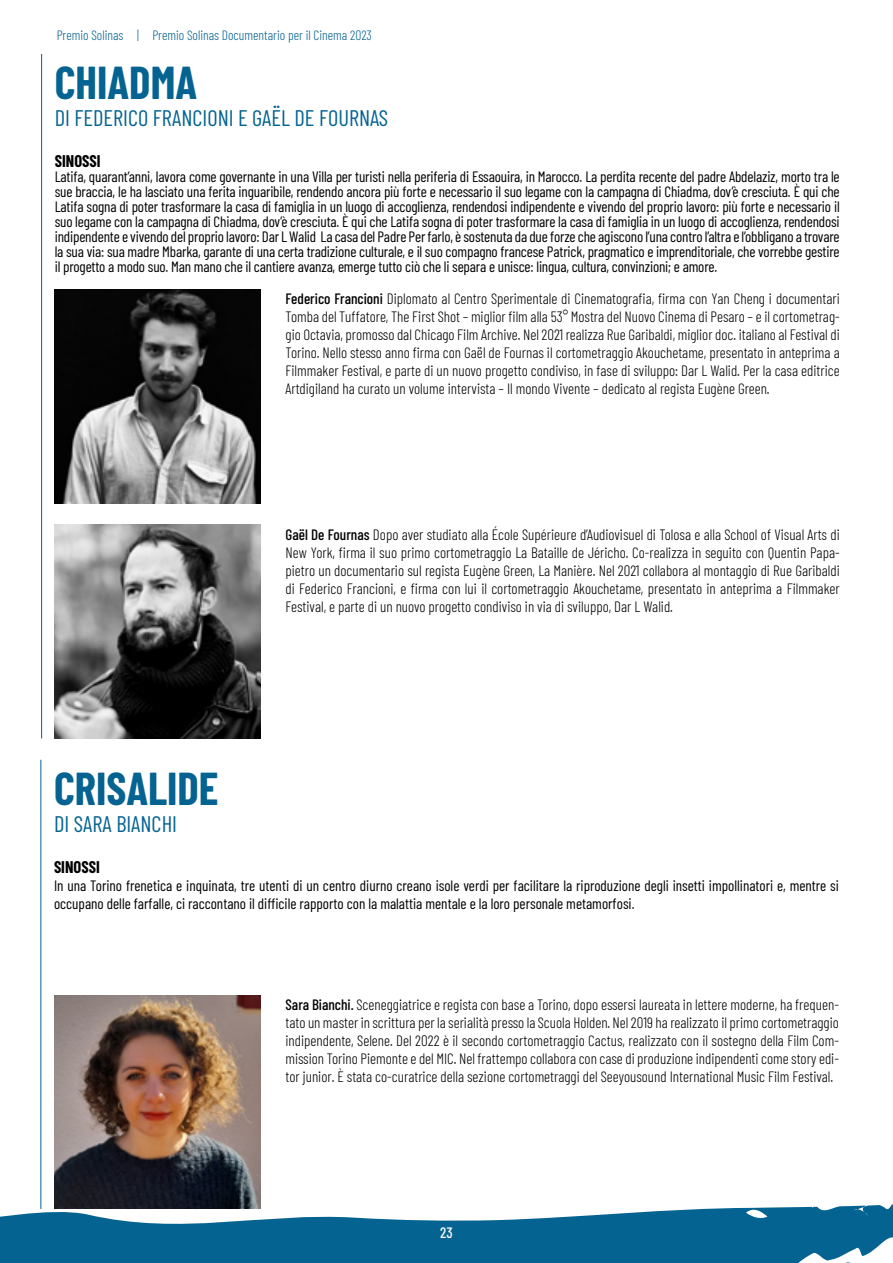
<style>
.page{position:relative;width:893px;height:1263px;background:#fff}
.page>*{position:absolute;margin:0;border:0;box-sizing:border-box;transform-origin:0 0}
.t1{font:700 45px "Barlow Condensed";color:#056391}
.t2{font:22.5px "Barlow Condensed";color:#056391}
.t3{font:700 16.5px "Barlow Condensed";color:#000}
.t4{font:300 15px/18px "Barlow Condensed";color:#000;text-align:justify}
.t5{font:15px/15px "Barlow Condensed";color:#000;text-align:justify}
.t6{font:500 15px "Barlow Condensed";color:#fff}
.t7{font:300 13.5px "Barlow Condensed";color:#056391}
.s1{font-weight:500}
</style>
<div class="page">
<svg style="left:0;top:1198px;width:893px;height:65px;fill:#056391"></svg>
<hr style="left:41px;top:54px;width:1px;height:684px;background:#056391">
<img style="left:55px;top:524px;width:206px;height:214px">
<img style="left:55px;top:289px;width:206px;height:214px">
<hr style="left:40px;top:760px;width:1px;height:449px;background:#056391">
<img style="left:54px;top:995px;width:206px;height:214px">
<p class="t7" style="left:57px;top:26px;width:317px">Premio Solinas | Premio Solinas Documentario per il Cinema 2023</p>
<h1 class="t1" style="left:55px;top:51px;width:144px">CHIADMA</h1>
<h2 class="t2" style="left:55px;top:102px;width:335px">DI FEDERICO FRANCIONI E GAËL DE FOURNAS</h2>
<p class="t3" style="left:55px;top:149px;width:47px">SINOSSI</p>
<p class="t5" style="left:55px;top:168px;width:786px">Latifa, quarant’anni, lavora come governante in una Villa per turisti nella periferia di Essaouira, in Marocco. La perdita recente del padre Abdelaziz, morto tra le sue braccia, le ha lasciato una ferita inguaribile, rendendo ancora più forte e necessario il suo legame con la campagna di Chiadma, dov’è cresciuta. È qui che Latifa sogna di poter trasformare la casa di famiglia in un luogo di accoglienza, rendendosi indipendente e vivendo del proprio lavoro: più forte e necessario il suo legame con la campagna di Chiadma, dov’è cresciuta. È qui che Latifa sogna di poter trasformare la casa di famiglia in un luogo di accoglienza, rendendosi indipendente e vivendo del proprio lavoro: Dar L Walid La casa del Padre Per farlo, è sostenuta da due forze che agiscono l’una contro l’altra e l’obbligano a trovare la sua via: sua madre Mbarka, garante di una certa tradizione culturale, e il suo compagno francese Patrick, pragmatico e imprenditoriale, che vorrebbe gestire il progetto a modo suo. Man mano che il cantiere avanza, emerge tutto ciò che li separa e unisce: lingua, cultura, convinzioni; e amore.</p>
<p class="t4" style="left:286px;top:289px;width:556px"><span class="s1">Federico Francioni</span> Diplomato al Centro Sperimentale di Cinematografia, firma con Yan Cheng i documentari Tomba del Tuffatore, The First Shot – miglior film alla 53° Mostra del Nuovo Cinema di Pesaro – e il cortometrag&shy;gio Octavia, promosso dal Chicago Film Archive. Nel 2021 realizza Rue Garibaldi, miglior doc. italiano al Festival di Torino. Nello stesso anno firma con Gaël de Fournas il cortometraggio Akouchetame, presentato in anteprima a Filmmaker Festival, e parte di un nuovo progetto condiviso, in fase di sviluppo: Dar L Walid. Per la casa editrice Artdigiland ha curato un volume intervista – Il mondo Vivente – dedicato al regista Eugène Green.</p>
<p class="t4" style="left:286px;top:524px;width:556px"><span class="s1">Gaël De Fournas</span> Dopo aver studiato alla École Supérieure d’Audiovisuel di Tolosa e alla School of Visual Arts di New York, firma il suo primo cortometraggio La Bataille de Jéricho. Co-realizza in seguito con Quentin Papa&shy;pietro un documentario sul regista Eugène Green, La Manière. Nel 2021 collabora al montaggio di Rue Garibaldi di Federico Francioni, e firma con lui il cortometraggio Akouchetame, presentato in anteprima a Filmmaker Festival, e parte di un nuovo progetto condiviso in via di sviluppo, Dar L Walid.</p>
<h1 class="t1" style="left:54px;top:757px;width:166px">CRISALIDE</h1>
<h2 class="t2" style="left:54px;top:807px;width:125px">DI SARA BIANCHI</h2>
<p class="t3" style="left:54px;top:855px;width:47px">SINOSSI</p>
<p class="t5" style="left:54px;top:875px;width:786px;line-height:18px">In una Torino frenetica e inquinata, tre utenti di un centro diurno creano isole verdi per facilitare la riproduzione degli insetti impollinatori e, mentre si occupano delle farfalle, ci raccontano il difficile rapporto con la malattia mentale e la loro personale metamorfosi.</p>
<p class="t4" style="left:286px;top:994px;width:555px"><span class="s1">Sara Bianchi.</span> Sceneggiatrice e regista con base a Torino, dopo essersi laureata in lettere moderne, ha frequen&shy;tato un master in scrittura per la serialità presso la Scuola Holden. Nel 2019 ha realizzato il primo cortometraggio indipendente, Selene. Del 2022 è il secondo cortometraggio Cactus, realizzato con il sostegno della Film Com&shy;mission Torino Piemonte e del MIC. Nel frattempo collabora con case di produzione indipendenti come story edi&shy;tor junior. È stata co-curatrice della sezione cortometraggi del Seeyousound International Music Film Festival.</p>
<p class="t6" style="left:440px;top:1222px;width:14px">23</p>
</div>
